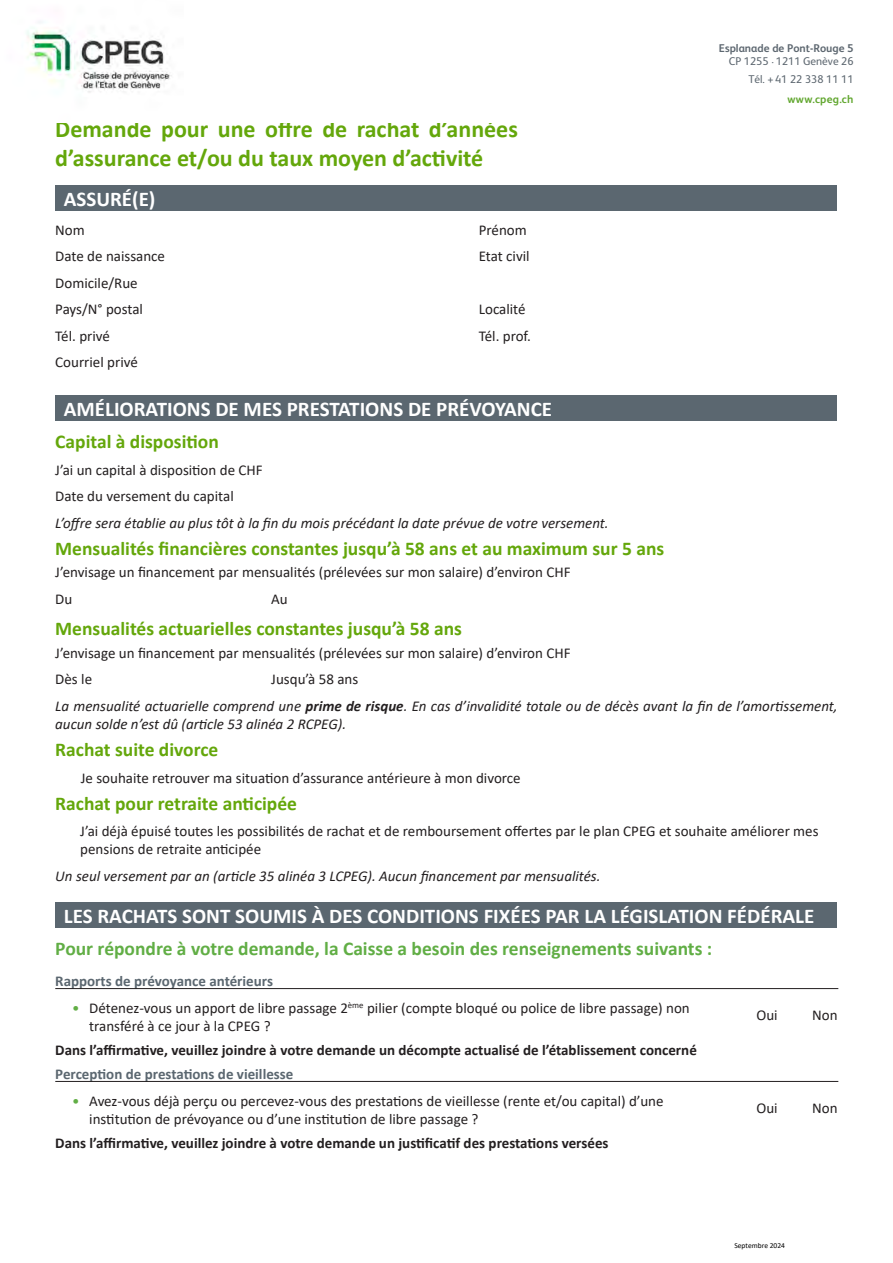
<style>
.page{position:relative;width:893px;height:1263px;background:#fff}
.page>*{position:absolute;margin:0;border:0;box-sizing:border-box;transform-origin:0 0}
.t1{font:700 24px/28.8px "Calibri";color:#64a70b}
.t2{font:700 21px "Calibri";color:#fff}
.t3{font:700 19.5px "Calibri";color:#64a70b}
.t4{font:700 19.5px "Calibri";color:#61ae45}
.t5{font:15px/18px "Calibri";color:#231f20}
.t6{font:italic 15px/18px "Calibri";color:#231f20}
.t7{font:700 15px "Calibri";color:#231f20}
.t8{font:700 15px "Calibri";color:#5b6770}
.t9{font:700 11.25px/13.8px "FS Albert Pro";color:#5d6770;text-align:right}
.t10{font:11.25px "FS Albert Pro";color:#5d6770}
.t11{font:700 11.25px "FS Albert Pro";letter-spacing:.02em;color:#62a730}
.t12{font:7.5px "Calibri";color:#000}
.s1{font-weight:400}
.s2{font-weight:800}
.s3{font-weight:700}
.s4{color:#61ae45}
</style>
<div class="page">
<div style="left:55px;top:185px;width:782px;height:26px;background:#5b6770"></div>
<div style="left:55px;top:395px;width:782px;height:26px;background:#5b6770"></div>
<hr style="left:55px;top:1081px;width:783px;height:1px;background:#231f20">
<div style="left:55px;top:902px;width:782px;height:26px;background:#5b6770"></div>
<hr style="left:55px;top:988px;width:783px;height:1px;background:#231f20">
<img style="left:26px;top:22px;width:146px;height:71px">
<p class="t9" style="left:719px;top:40px;width:136px">Esplanade de Pont-Rouge 5<br><span class="s1">CP 1255</span> <span class="s2">.</span> <span class="s1">1211 Genève 26</span></p>
<p class="t10" style="left:748px;top:71px;width:107px">Tél. + 41 22 338 11 11</p>
<p class="t1" style="left:55px;top:114px;width:464px">Demande pour une offre de rachat d’années d’assurance et/ou du taux moyen d’activité</p>
<p class="t2" style="left:64px;top:184px;width:93px">ASSURÉ(E)</p>
<p class="t5" style="left:55px;top:220px;width:31px">Nom</p>
<p class="t5" style="left:55px;top:247px;width:111px">Date de naissance</p>
<p class="t5" style="left:55px;top:273px;width:84px">Domicile/Rue</p>
<p class="t5" style="left:55px;top:300px;width:89px">Pays/N° postal</p>
<p class="t5" style="left:55px;top:326px;width:56px">Tél. privé</p>
<p class="t5" style="left:55px;top:353px;width:84px">Courriel privé</p>
<p class="t5" style="left:479px;top:220px;width:50px">Prénom</p>
<p class="t5" style="left:479px;top:247px;width:52px">Etat civil</p>
<p class="t5" style="left:479px;top:300px;width:48px">Localité</p>
<p class="t5" style="left:479px;top:326px;width:54px">Tél. prof.</p>
<p class="t11" style="left:787px;top:91px;width:68px">www.cpeg.ch</p>
<p class="t2" style="left:64px;top:394px;width:490px">AMÉLIORATIONS DE MES PRESTATIONS DE PRÉVOYANCE</p>
<p class="t3" style="left:55px;top:428px;width:165px">Capital à disposition</p>
<p class="t5" style="left:55px;top:460px;width:209px">J’ai un capital à disposition de CHF</p>
<p class="t5" style="left:55px;top:487px;width:180px">Date du versement du capital</p>
<p class="t6" style="left:55px;top:513px;width:555px">L’offre sera établie au plus tôt à la fin du mois précédant la date prévue de votre versement.</p>
<p class="t3" style="left:55px;top:535px;width:610px">Mensualités financières constantes jusqu’à 58 ans et au maximum sur 5 ans</p>
<p class="t5" style="left:55px;top:563px;width:517px">J’envisage un financement par mensualités (prélevées sur mon salaire) d’environ CHF</p>
<p class="t5" style="left:55px;top:589px;width:19px">Du</p>
<p class="t5" style="left:271px;top:589px;width:18px">Au</p>
<p class="t3" style="left:55px;top:615px;width:408px">Mensualités actuarielles constantes jusqu’à 58 ans</p>
<p class="t5" style="left:55px;top:643px;width:517px">J’envisage un financement par mensualités (prélevées sur mon salaire) d’environ CHF</p>
<p class="t5" style="left:55px;top:670px;width:38px">Dès le</p>
<p class="t5" style="left:271px;top:670px;width:89px">Jusqu’à 58 ans</p>
<p class="t6" style="left:55px;top:696px;width:784px">La mensualité actuarielle comprend une <span class="s3">prime de risque</span>. En cas d’invalidité totale ou de décès avant la fin de l’amortissement, aucun solde n’est dû (article 53 alinéa 2 RCPEG).</p>
<p class="t3" style="left:55px;top:736px;width:165px">Rachat suite divorce</p>
<p class="t5" style="left:81px;top:768px;width:441px">Je souhaite retrouver ma situation d’assurance antérieure à mon divorce</p>
<p class="t3" style="left:55px;top:790px;width:243px">Rachat pour retraite anticipée</p>
<p class="t5" style="left:80px;top:822px;width:740px">J’ai déjà épuisé toutes les possibilités de rachat et de remboursement offertes par le plan CPEG et souhaite améliorer mes</p>
<p class="t5" style="left:80px;top:840px;width:182px">pensions de retraite anticipée</p>
<p class="t6" style="left:55px;top:866px;width:547px">Un seul versement par an (article 35 alinéa 3 LCPEG). Aucun financement par mensualités.</p>
<p class="t2" style="left:64px;top:901px;width:752px">LES RACHATS SONT SOUMIS À DES CONDITIONS FIXÉES PAR LA LÉGISLATION FÉDÉRALE</p>
<p class="t4" style="left:55px;top:935px;width:658px">Pour répondre à votre demande, la Caisse a besoin des renseignements suivants :</p>
<p class="t8" style="left:55px;top:970px;width:219px">Rapports de prévoyance antérieurs</p>
<p class="t5" style="left:89px;top:998px;width:602px;text-indent:-17px"><span class="s4">•</span> Détenez‐vous un apport de libre passage 2<sup>ème</sup> pilier (compte bloqué ou police de libre passage) non transféré à ce jour à la CPEG ?</p>
<p class="t5" style="left:756px;top:1006px;width:23px">Oui</p>
<p class="t5" style="left:812px;top:1006px;width:27px">Non</p>
<p class="t8" style="left:55px;top:1063px;width:240px">Perception de prestations de vieillesse</p>
<p class="t7" style="left:55px;top:1039px;width:643px">Dans l’affirmative, veuillez joindre à votre demande un décompte actualisé de l’établissement concerné</p>
<p class="t5" style="left:89px;top:1091px;width:576px;text-indent:-17px"><span class="s4">•</span> Avez‐vous déjà perçu ou percevez‐vous des prestations de vieillesse (rente et/ou capital) d’une institution de prévoyance ou d’une institution de libre passage ?</p>
<p class="t7" style="left:55px;top:1132px;width:555px">Dans l’affirmative, veuillez joindre à votre demande un justificatif des prestations versées</p>
<p class="t5" style="left:756px;top:1099px;width:23px">Oui</p>
<p class="t5" style="left:812px;top:1099px;width:27px">Non</p>
<p class="t12" style="left:734px;top:1240px;width:52px">Septembre 2024</p>
</div>
